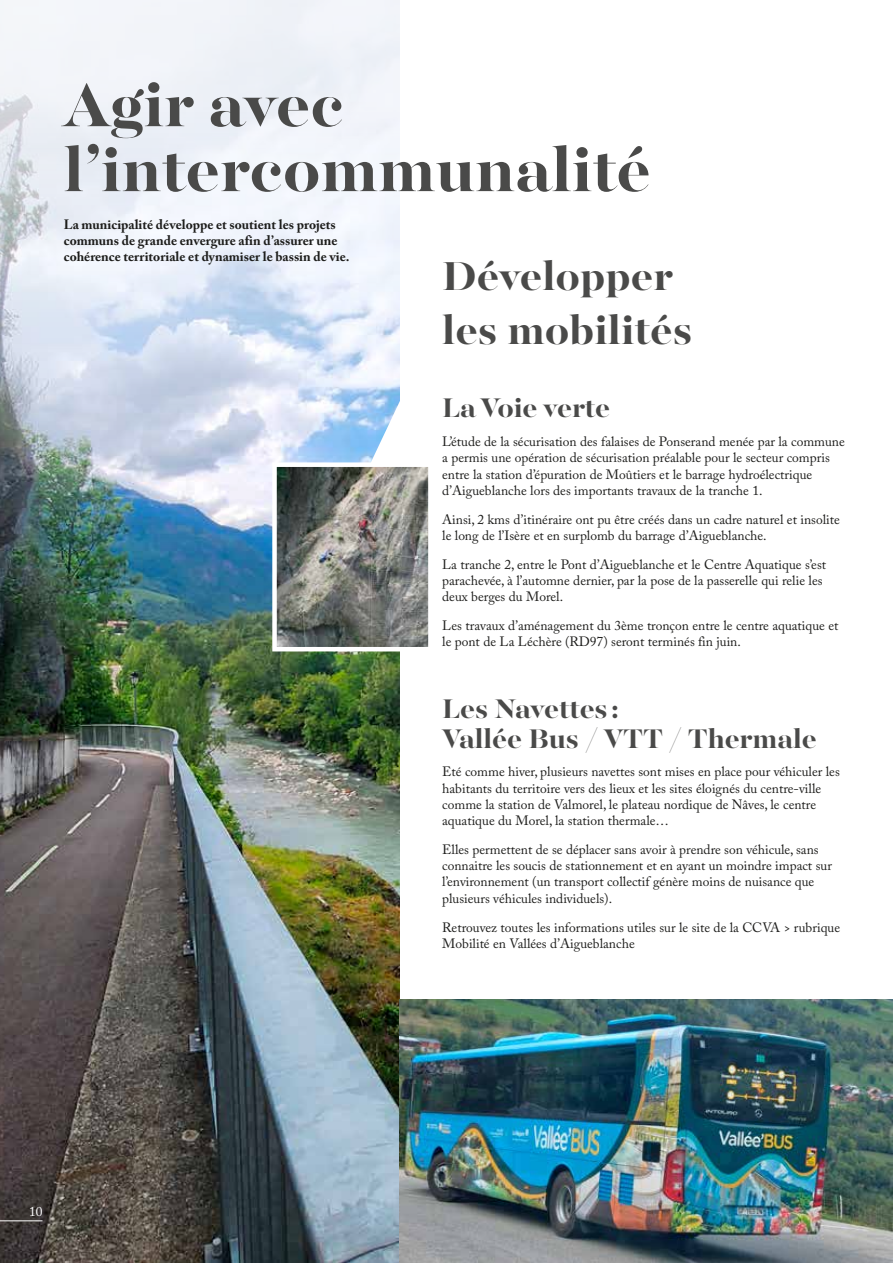
<style>
.page{position:relative;width:893px;height:1263px;background:#fff}
.page>*{position:absolute;margin:0;border:0;box-sizing:border-box;transform-origin:0 0}
.t1{font:700 69px/64.9px "Majesti Banner";color:#4a4a49}
.t2{font:700 45px/54px "Majesti Banner";color:#4a4a49}
.t3{font:700 30px/30px "Majesti Banner";letter-spacing:-.005em;color:#4a4a49}
.t4{font:13.5px/16.2px "Adobe Caslon Pro";color:#1d1d1b}
.t5{font:700 13.5px/16.2px "Adobe Caslon Pro";color:#1d1d1b}
.t6{font:13.5px "Adobe Caslon Pro";color:#fff}
</style>
<div class="page">
<img style="left:0;top:0;width:400px;height:1263px">
<img style="left:400px;top:999px;width:493px;height:264px">
<svg style="left:370px;top:356px;width:30px;height:106px"></svg>
<img style="left:277px;top:467px;width:151px;height:179px">
<div style="left:272px;top:462px;width:161px;height:189px;border:4px solid #fff"></div>
<hr style="left:0;top:1220px;width:43px;height:1px;background:#fff">
<h1 class="t1" style="left:64px;top:78px;width:589px">Agir avec l’intercommunalité</h1>
<p class="t5" style="left:64px;top:216px;width:287px">La municipalité développe et soutient les projets communs de grande envergure afin d’assurer une cohérence territoriale et dynamiser le bassin de vie.</p>
<h2 class="t2" style="left:442px;top:252px;width:252px">Développer les mobilités</h2>
<h3 class="t3" style="left:442px;top:395px;width:169px">La Voie verte</h3>
<p class="t4" style="left:442px;top:433px;width:404px">L’étude de la sécurisation des falaises de Ponserand menée par la commune a permis une opération de sécurisation préalable pour le secteur compris entre la station d’épuration de Moûtiers et le barrage hydroélectrique d’Aigueblanche lors des importants travaux de la tranche 1.</p>
<p class="t4" style="left:442px;top:511px;width:399px">Ainsi, 2 kms d’itinéraire ont pu être créés dans un cadre naturel et insolite le long de l’Isère et en surplomb du barrage d’Aigueblanche.</p>
<p class="t4" style="left:442px;top:556px;width:385px">La tranche 2, entre le Pont d’Aigueblanche et le Centre Aquatique s’est parachevée, à l’automne dernier, par la pose de la passerelle qui relie les deux berges du Morel.</p>
<p class="t4" style="left:442px;top:617px;width:398px">Les travaux d’aménagement du 3ème tronçon entre le centre aquatique et le pont de La Léchère (RD97) seront terminés fin juin.</p>
<h3 class="t3" style="left:442px;top:695px;width:376px">Les Navettes :<br>Vallée Bus / VTT / Thermale</h3>
<p class="t4" style="left:442px;top:764px;width:399px">Eté comme hiver, plusieurs navettes sont mises en place pour véhiculer les habitants du territoire vers des lieux et les sites éloignés du centre-ville comme la station de Valmorel, le plateau nordique de Nâves, le centre aquatique du Morel, la station thermale…</p>
<p class="t4" style="left:442px;top:841px;width:391px">Elles permettent de se déplacer sans avoir à prendre son véhicule, sans connaitre les soucis de stationnement et en ayant un moindre impact sur l’environnement (un transport collectif génère moins de nuisance que plusieurs véhicules individuels).</p>
<p class="t4" style="left:442px;top:919px;width:399px">Retrouvez toutes les informations utiles sur le site de la CCVA &gt; rubrique<br>Mobilité en Vallées d’Aigueblanche</p>
<p class="t6" style="left:29px;top:1204px;width:15px">10</p>
</div>
